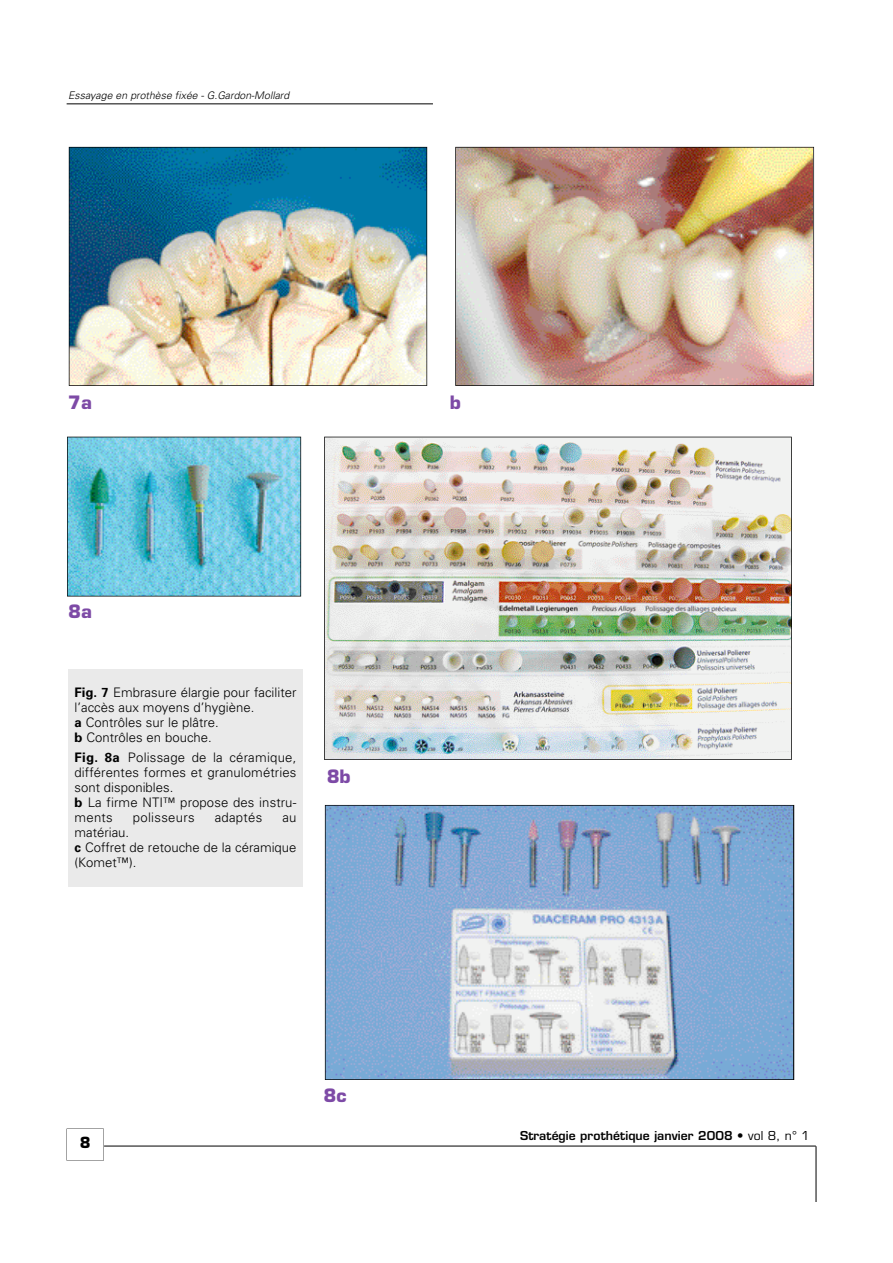
<style>
.page{position:relative;width:893px;height:1263px;background:#fff}
.page>*{position:absolute;margin:0;border:0;box-sizing:border-box;transform-origin:0 0}
.t1{font:700 18px "Eurostile";color:#7d4aa6}
.t2{font:700 15px "Eurostile";color:#000}
.t3{font:300 13.05px/15px "Univers";color:#000}
.t4{font:300 13.05px "Univers";letter-spacing:.02em;color:#000}
.t5{font:600 12px "Eurostile";letter-spacing:.005em;color:#000}
.t6{font:italic 300 10.5px "Univers";color:#000}
.s1{font-weight:700}
.s2{font-weight:400}
</style>
<div class="page">
<hr style="left:67px;top:104px;width:366px;height:1px;background:#000">
<svg style="left:67px;top:1129px;width:37px;height:32px"></svg>
<hr style="left:104px;top:1146px;width:711px;height:1px;background:#000">
<hr style="left:815px;top:1146px;width:1px;height:55px;background:#000">
<div style="left:68px;top:670px;width:234px;height:217px;background:#eaeaea"></div>
<img style="left:324px;top:437px;width:467px;height:323px">
<svg style="left:325px;top:805px;width:469px;height:275px"></svg>
<img style="left:67px;top:437px;width:234px;height:160px">
<img style="left:455px;top:147px;width:359px;height:239px">
<img style="left:69px;top:147px;width:358px;height:239px">
<p class="t6" style="left:68px;top:91px;width:223px">Essayage en prothèse fixée - G.Gardon-Mollard</p>
<h1 class="t1" style="left:68px;top:395px;width:25px">7a</h1>
<h1 class="t1" style="left:450px;top:395px;width:13px">b</h1>
<h1 class="t1" style="left:68px;top:605px;width:25px">8a</h1>
<p class="t3" style="left:75px;top:686px;width:223px"><span class="s1">Fig. 7</span> Embrasure élargie pour faciliter l’accès aux moyens d’hygiène.<br><span class="s1">a</span> Contrôles sur le plâtre.<br><span class="s1">b</span> Contrôles en bouche.</p>
<p class="t3" style="left:75px;top:751px;width:223px"><span class="s1">Fig. 8a</span> Polissage de la céramique, différentes formes et granulométries sont disponibles.<br><span class="s1">b</span> La firme NTI™ propose des instru&shy;ments</p>
<p class="t4" style="left:133px;top:812px;width:63px">polisseurs</p>
<p class="t4" style="left:215px;top:812px;width:49px">adaptés</p>
<p class="t3" style="left:282px;top:811px;width:16px">au</p>
<p class="t3" style="left:75px;top:826px;width:223px">matériau.<br><span class="s1">c</span> Coffret de retouche de la céramique (Komet™).</p>
<h1 class="t1" style="left:327px;top:770px;width:25px">8b</h1>
<p class="t2" style="left:80px;top:1136px;width:12px">8</p>
<h1 class="t1" style="left:323px;top:1089px;width:24px">8c</h1>
<p class="t5" style="left:520px;top:1131px;width:291px">Stratégie prothétique janvier 2008 • <span class="s2">vol 8, n° 1</span></p>
</div>
